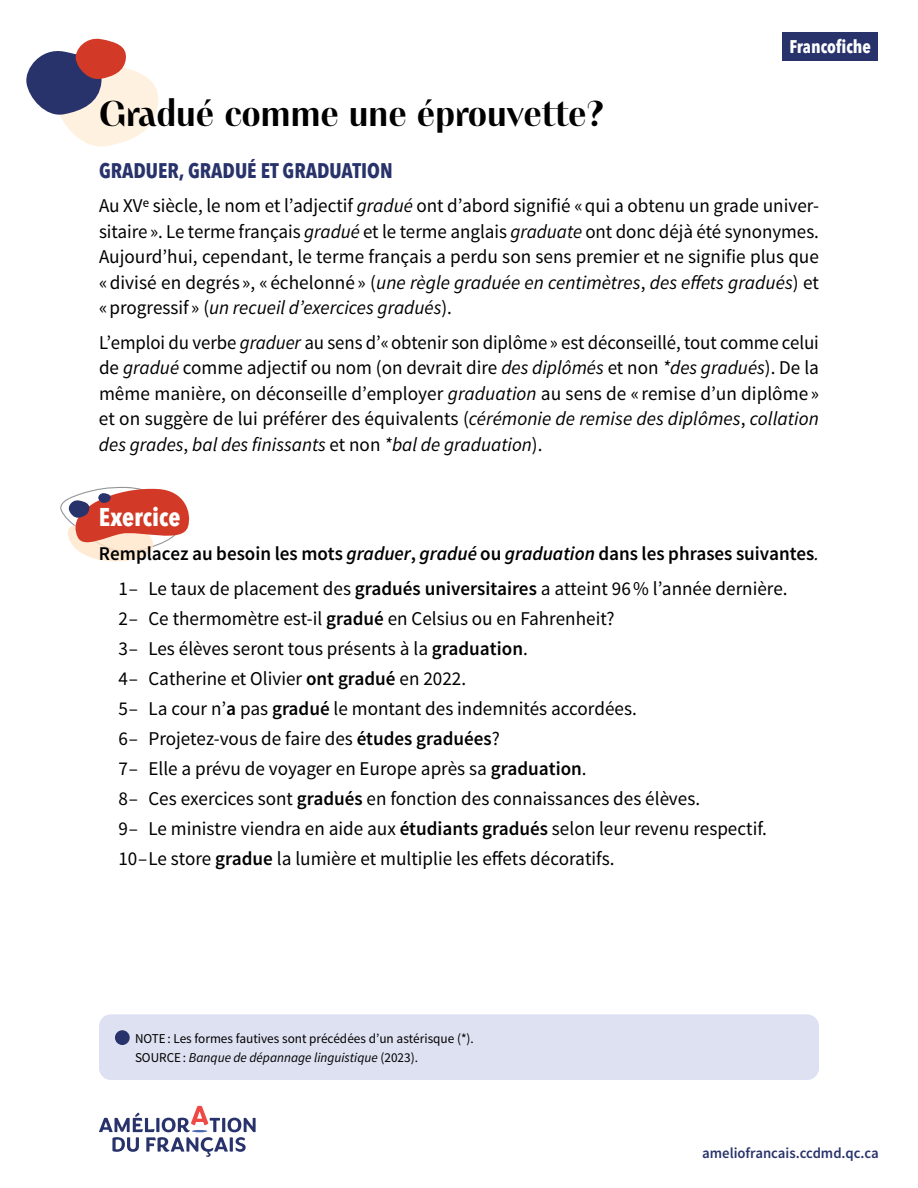
<style>
.page{position:relative;width:918px;height:1188px;background:#fff}
.page>*{position:absolute;margin:0;border:0;box-sizing:border-box;transform-origin:0 0}
.t1{font:700 36px "PF Marlet Display";color:#000}
.t2{font:700 condensed 25.5px "Avenir Next LT Pro";color:#fff}
.t3{font:700 condensed 21px "Avenir Next LT Pro";color:#29336b}
.t4{font:19.5px/25.5px "Source Sans Pro";color:#000;text-align:justify}
.t5{font:19.5px/25.5px "Source Sans Pro";color:#000;text-align:justify;scale:.96 1}
.t6{font:600 19.5px "Source Sans Pro";color:#000}
.t7{font:700 condensed 18.15px "Avenir Next LT Pro";color:#fff}
.t8{font:600 15px "Source Sans Pro";color:#29336b}
.t9{font:13.5px "Source Sans Pro";color:#000}
.t10{font:italic 13.5px "Source Sans Pro";color:#000}
.s1{font-style:italic}
.s2{font-weight:400;font-style:italic}
.s3{font-weight:600}
.s4{font-style:normal}
</style>
<div class="page">
<svg style="left:26px;top:38px;width:132px;height:109px"></svg>
<svg style="left:60px;top:487px;width:129px;height:74px"></svg>
<div style="left:782px;top:32px;width:96px;height:28px;background:#29336b"></div>
<div style="left:99px;top:1014px;width:720px;height:66px;background:#dde1f1;border-radius:12px"></div>
<div style="left:115px;top:1030px;width:15px;height:15px;background:#29336b;border-radius:50%"></div>
<img style="left:99px;top:1106px;width:157px;height:51px">
<h1 class="t1" style="left:99px;top:90px;width:507px">Gradué comme une éprouvette?</h1>
<h1 class="t7" style="left:790px;top:35px;width:83px">Francofiche</h1>
<h1 class="t3" style="left:99px;top:158px;width:295px">GRADUER, GRADUÉ ET GRADUATION</h1>
<p class="t4" style="left:99px;top:193px;width:722px">Au XVe siècle, le nom et l’adjectif <span class="s1">gradué</span> ont d’abord signifié «qui a obtenu un grade univer&shy;sitaire». Le terme français <span class="s1">gradué</span> et le terme anglais <span class="s1">graduate</span> ont donc déjà été synonymes.<br>Aujourd’hui, cependant, le terme français a perdu son sens premier et ne signifie plus que «divisé en degrés », « échelonné » (<span class="s1">une règle graduée en centimètres</span>, <span class="s1">des effets gradués</span>) et «progressif » (<span class="s1">un recueil d’exercices gradués</span>).</p>
<p class="t5" style="left:99px;top:330px;width:752px">L’emploi du verbe <span class="s1">graduer</span> au sens d’«obtenir son diplôme» est déconseillé, tout comme celui de <span class="s1">gradué</span> comme adjectif ou nom (on devrait dire <span class="s1">des diplômés</span> et non <span class="s1">*des gradués</span>). De la même manière, on déconseille d’employer <span class="s1">graduation</span> au sens de « remise d’un diplôme » et on suggère de lui préférer des équivalents (<span class="s1">cérémonie de remise des diplômes</span>, <span class="s1">collation des grades</span>, <span class="s1">bal des finissants</span> et non <span class="s1">*bal de graduation</span>).</p>
<h2 class="t2" style="left:99px;top:501px;width:83px">Exercice</h2>
<p class="t6" style="left:99px;top:542px;width:722px">Remplacez au besoin les mots <span class="s1">graduer</span>, <span class="s1">gradué</span> ou <span class="s1">graduation</span> dans les phrases suivantes<span class="s2">.</span></p>
<p class="t4" style="left:118px;top:576px;width:671px">1– Le taux de placement des <span class="s3">gradués universitaires</span> a atteint 96% l’année dernière.</p>
<p class="t4" style="left:118px;top:606px;width:497px">2– Ce thermomètre est-il <span class="s3">gradué</span> en Celsius ou en Fahrenheit?</p>
<p class="t4" style="left:118px;top:636px;width:411px">3– Les élèves seront tous présents à la <span class="s3">graduation</span>.</p>
<p class="t4" style="left:118px;top:666px;width:349px">4– Catherine et Olivier <span class="s3">ont gradué</span> en 2022.</p>
<p class="t4" style="left:118px;top:696px;width:520px">5– La cour n’<span class="s3">a</span> pas <span class="s3">gradué</span> le montant des indemnités accordées.</p>
<p class="t4" style="left:118px;top:726px;width:383px">6– Projetez-vous de faire des <span class="s3">études graduées</span>?</p>
<p class="t4" style="left:118px;top:756px;width:470px">7– Elle a prévu de voyager en Europe après sa <span class="s3">graduation</span>.</p>
<p class="t4" style="left:118px;top:786px;width:583px">8– Ces exercices sont <span class="s3">gradués</span> en fonction des connaissances des élèves.</p>
<p class="t4" style="left:118px;top:816px;width:650px">9– Le ministre viendra en aide aux <span class="s3">étudiants gradués</span> selon leur revenu respectif.</p>
<p class="t4" style="left:118px;top:846px;width:497px">10–Le store <span class="s3">gradue</span> la lumière et multiplie les effets décoratifs.</p>
<p class="t9" style="left:135px;top:1030px;width:340px">NOTE: Les formes fautives sont précédées d’un astérisque (*).</p>
<p class="t10" style="left:135px;top:1049px;width:285px"><span class="s4">SOURCE:</span> Banque de dépannage linguistique <span class="s4">(2023).</span></p>
<p class="t8" style="left:702px;top:1144px;width:178px">ameliofrancais.ccdmd.qc.ca</p>
</div>
